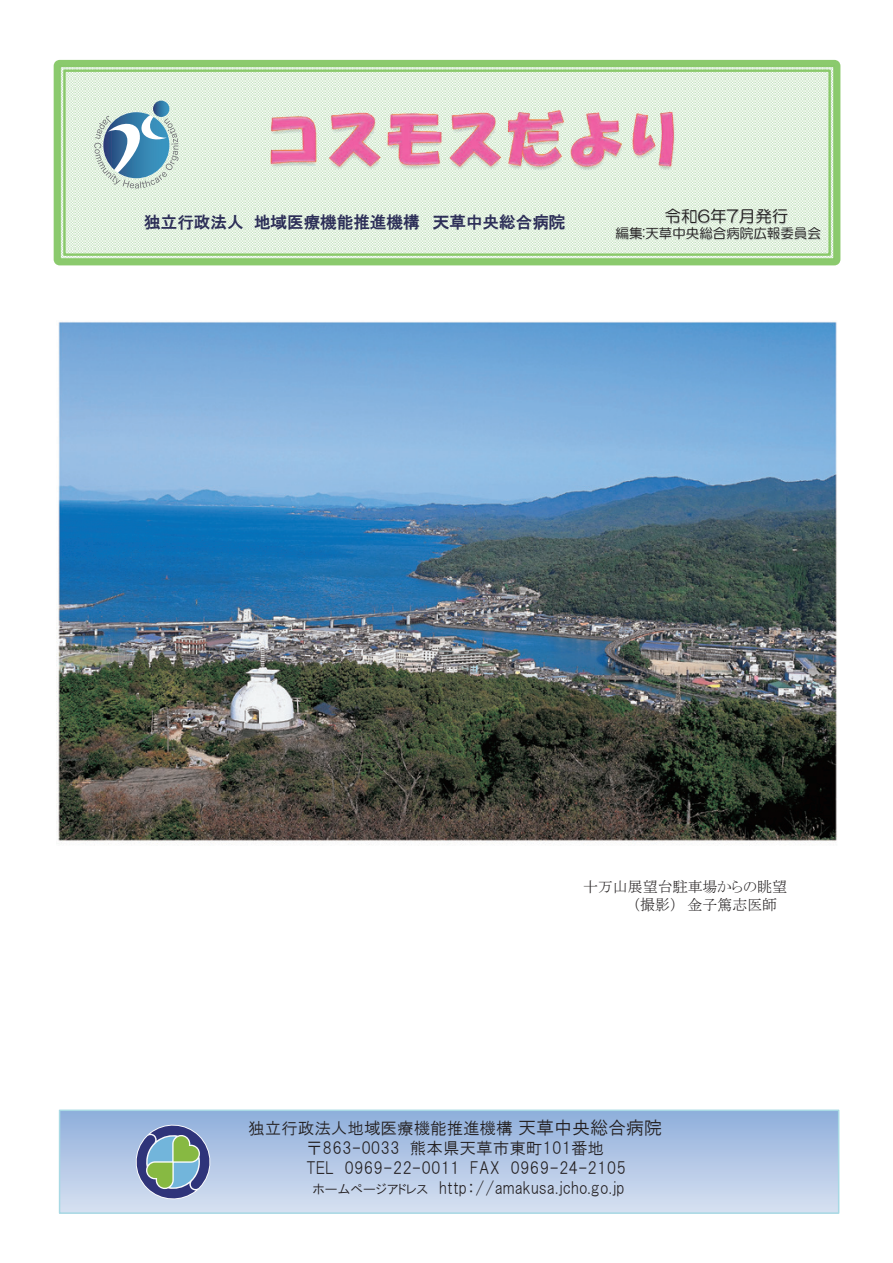
<style>
.page{position:relative;width:893px;height:1263px;background:#fff}
.page>*{position:absolute;margin:0;border:0;box-sizing:border-box;transform-origin:0 0}
.t1{font:16.5px "HGP Gothic M";color:#231f20}
.t2{font:16.5px "HGP Gothic E";color:#2d2f58}
.t3{font:16.5px "HG Maru Gothic MPRO";color:#231f20}
.t4{font:15px/18px "MS P Mincho";color:#231f20}
.t5{font:13.5px "HG Maru Gothic MPRO";color:#231f20}
.s1{font-size:18px}
.s2{font-size:13.5px}
</style>
<div class="page">
<svg style="left:54px;top:60px;width:786px;height:205px;background:#d4eacd"></svg>
<img style="left:653px;top:199px;width:33px;height:20px">
<img style="left:686px;top:199px;width:12px;height:20px">
<img style="left:698px;top:199px;width:17px;height:20px">
<img style="left:715px;top:199px;width:12px;height:20px">
<img style="left:727px;top:199px;width:73px;height:20px">
<img style="left:606px;top:219px;width:27px;height:31px">
<img style="left:633px;top:219px;width:3px;height:31px">
<img style="left:636px;top:219px;width:194px;height:31px">
<div style="left:60px;top:1110px;width:779px;height:103px;background:linear-gradient(to bottom,#8eaedb,#d7e1f1)"></div>
<div style="left:59px;top:1109px;width:780px;height:105px;border:2px solid #a8d9e4"></div>
<img style="left:56px;top:321px;width:781px;height:524px">
<img style="left:264px;top:106px;width:417px;height:71px">
<svg style="left:153px;top:101px;width:16px;height:16px"></svg>
<svg style="left:94px;top:112px;width:85px;height:77px"></svg>
<svg style="left:133px;top:1122px;width:82px;height:82px;background:#87a0b2"></svg>
<p class="t2" style="left:144px;top:214px;width:423px">独立行政法人 地域医療機能推進機構 天草中央総合病院</p>
<p class="t3" style="left:665px;top:207px;width:125px">令和6年7月発行</p>
<p class="t5" style="left:615px;top:226px;width:207px">編集:天草中央総合病院広報委員会</p>
<p class="t4" style="left:633px;top:877px;width:156px;text-indent:-50px">十万山展望台駐車場からの眺望（撮影） 金子篤志医師</p>
<p class="t1" style="left:248px;top:1120px;width:416px">独立行政法人地域医療機能推進機構<span class="s1">天草中央総合病院</span></p>
<p class="t1" style="left:306px;top:1140px;width:300px">〒863-0033 熊本県天草市東町101番地</p>
<p class="t1" style="left:306px;top:1160px;width:321px">TEL 0969-22-0011 FAX 0969-24-2105</p>
<p class="t1" style="left:313px;top:1180px;width:314px"><span class="s2">ホームページアドレス</span> http：//amakusa.jcho.go.jp</p>
</div>
